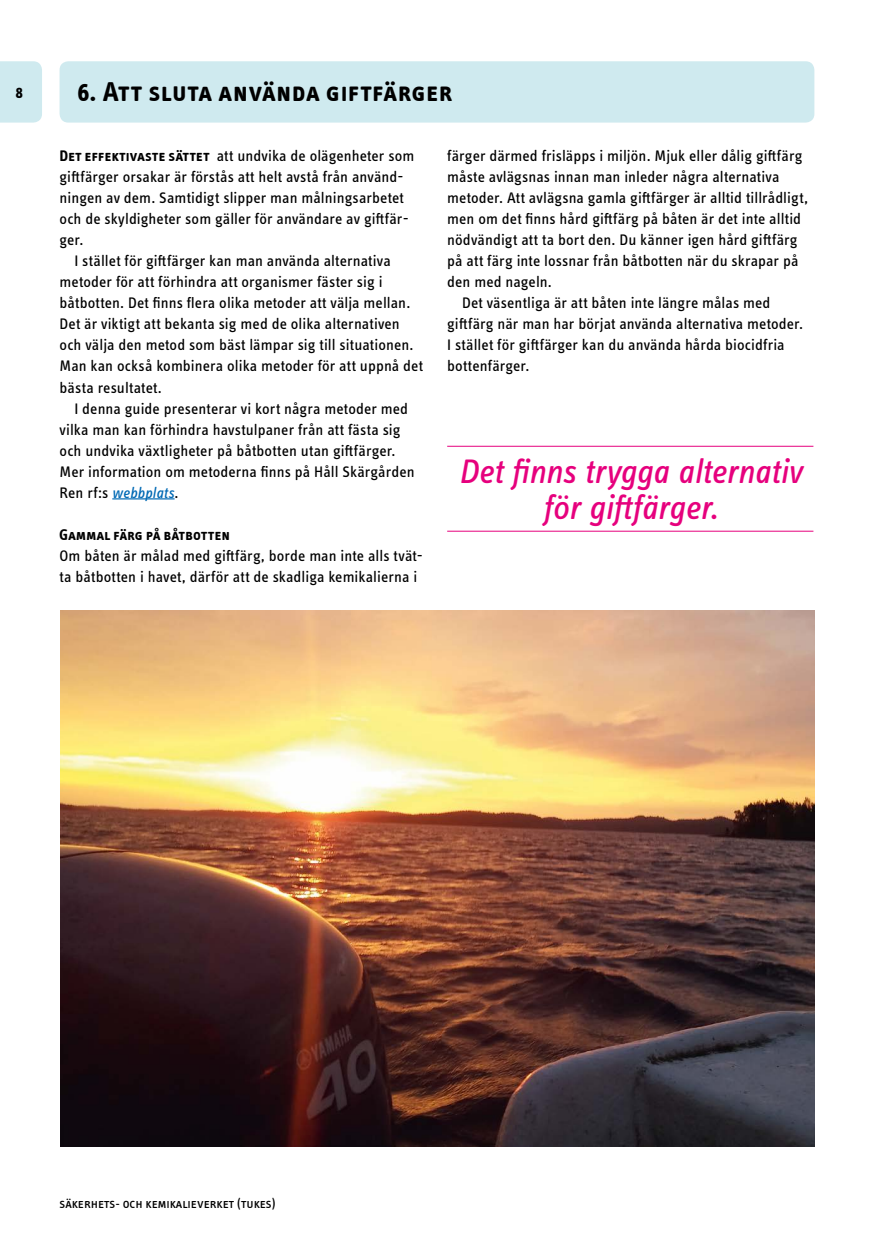
<style>
.page{position:relative;width:874px;height:1241px;background:#fff}
.page>*{position:absolute;margin:0;border:0;box-sizing:border-box;transform-origin:0 0}
.t1{font:italic 35px/35px "Info Text OT";letter-spacing:-.005em;color:#e6007d;text-align:center}
.t2{font:28px "Info Text Bold Caps";letter-spacing:.02em;color:#000}
.t3{font:15.75px/21px "Info Text OT";letter-spacing:.005em;color:#000}
.t4{font:15.75px "Info Text Bold Caps";letter-spacing:.02em;color:#000}
.t5{font:700 15.75px "Info Text OT";color:#000}
.t6{font:14px "Info Text Book Caps";color:#000}
.s1{font-family:"Info Text Bold Caps"}
.s2{font-style:italic;color:#0069b4}
</style>
<div class="page">
<div style="left:0;top:61px;width:42px;height:61px;background:#cfeaef"></div>
<div style="left:60px;top:61px;width:754px;height:61px;background:#cfeaef;border-radius:9px"></div>
<hr style="left:447px;top:446px;width:366px;height:1px;background:#e6007d">
<hr style="left:447px;top:530px;width:366px;height:1px;background:#e6007d">
<img style="left:60px;top:610px;width:754px;height:536px">
<hr style="left:112px;top:498px;width:62px;height:1px;background:#0069b4">
<p class="t5" style="left:15px;top:83px;width:9px">8</p>
<h2 class="t2" style="left:77px;top:75px;width:377px">6. Att sluta använda giftfärger</h2>
<p class="t3" style="left:60px;top:145px;width:356px"><span class="s1">Det effektivaste sättet</span> att undvika de olägenheter som giftfärger orsakar är förstås att helt avstå från använd&shy;ningen av dem. Samtidigt slipper man målningsarbetet och de skyldigheter som gäller för användare av giftfär&shy;ger.</p>
<p class="t3" style="left:60px;top:250px;width:365px;text-indent:15px">I stället för giftfärger kan man använda alternativa metoder för att förhindra att organismer fäster sig i båtbotten. Det finns flera olika metoder att välja mellan.<br>Det är viktigt att bekanta sig med de olika alternativen och välja den metod som bäst lämpar sig till situationen.<br>Man kan också kombinera olika metoder för att uppnå det bästa resultatet.</p>
<p class="t3" style="left:60px;top:397px;width:356px;text-indent:15px">I denna guide presenterar vi kort några metoder med vilka man kan förhindra havstulpaner från att fästa sig och undvika växtligheter på båtbotten utan giftfärger.<br>Mer information om metoderna finns på Håll Skärgården Ren rf:s <span class="s2">webbplats</span>.</p>
<p class="t4" style="left:60px;top:525px;width:172px">Gammal färg på båtbotten</p>
<p class="t3" style="left:60px;top:544px;width:364px">Om båten är målad med giftfärg, borde man inte alls tvät&shy;ta båtbotten i havet, därför att de skadliga kemikalierna i</p>
<p class="t3" style="left:447px;top:145px;width:356px">färger därmed frisläpps i miljön. Mjuk eller dålig giftfärg</p>
<p class="t3" style="left:447px;top:166px;width:334px">måste avlägsnas innan man inleder några alternativa</p>
<p class="t3" style="left:447px;top:187px;width:362px">metoder. Att avlägsna gamla giftfärger är alltid tillrådligt,</p>
<p class="t3" style="left:447px;top:208px;width:355px">men om det finns hård giftfärg på båten är det inte alltid</p>
<p class="t3" style="left:447px;top:229px;width:352px">nödvändigt att ta bort den. Du känner igen hård giftfärg</p>
<p class="t3" style="left:447px;top:250px;width:352px">på att färg inte lossnar från båtbotten när du skrapar på</p>
<p class="t3" style="left:447px;top:271px;width:106px">den med nageln.</p>
<p class="t3" style="left:462px;top:292px;width:310px">Det väsentliga är att båten inte längre målas med</p>
<p class="t3" style="left:447px;top:313px;width:357px">giftfärg när man har börjat använda alternativa metoder.</p>
<p class="t3" style="left:447px;top:334px;width:339px">I stället för giftfärger kan du använda hårda biocidfria</p>
<p class="t3" style="left:447px;top:355px;width:84px">bottenfärger.</p>
<h1 class="t1" style="left:458px;top:453px;width:344px">Det finns trygga alternativ för giftfärger.</h1>
<p class="t6" style="left:60px;top:1195px;width:218px">säkerhets- och kemikalieverket (tukes)</p>
</div>
